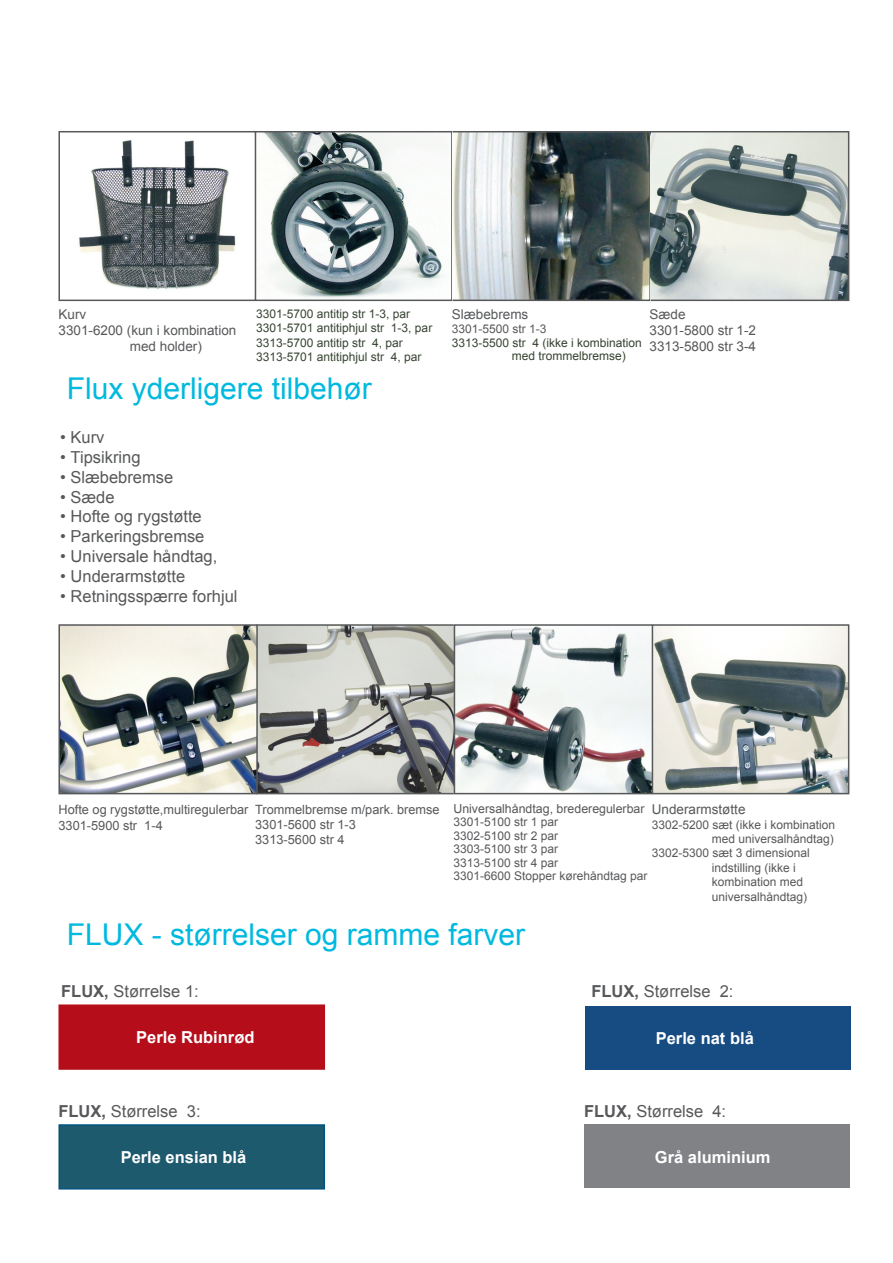
<style>
.page{position:relative;width:893px;height:1263px;background:#fff}
.page>*{position:absolute;margin:0;border:0;box-sizing:border-box;transform-origin:0 0}
.t1{font:30px "Arial";color:#00b9df}
.t2{font:16.5px "Arial";color:#57585a}
.t3{font:700 16.5px "Arial";color:#fff}
.t4{font:13.5px "Arial";color:#57585a}
.t5{font:12.75px "Arial";color:#57585a}
.t6{font:12.3px "Arial";color:#57585a}
.t7{font:12px "Arial";color:#57585a}
.t8{font:12px "Arial";color:#374432}
.s1{font-weight:700}
</style>
<div class="page">
<img style="left:79px;top:134px;width:767px;height:164px">
<div style="left:255px;top:131px;width:198px;height:170px;border:2px solid #57585a"></div>
<div style="left:452px;top:131px;width:199px;height:170px;border:2px solid #57585a"></div>
<div style="left:650px;top:131px;width:199px;height:170px;border:2px solid #57585a"></div>
<img style="left:61px;top:627px;width:785px;height:164px">
<div style="left:58px;top:624px;width:200px;height:170px;border:2px solid #57585a"></div>
<div style="left:256px;top:624px;width:198px;height:170px;border:2px solid #57585a"></div>
<div style="left:454px;top:624px;width:199px;height:170px;border:2px solid #57585a"></div>
<div style="left:652px;top:624px;width:197px;height:170px;border:2px solid #57585a"></div>
<div style="left:585px;top:1124px;width:265px;height:64px;background:#808285"></div>
<div style="left:58px;top:1004px;width:267px;height:66px;background:#b50e1a;border:2px solid #b50e1a"></div>
<div style="left:585px;top:1005px;width:265px;height:64px;background:#174c83"></div>
<div style="left:58px;top:1124px;width:267px;height:65px;background:#1d5a6e;border:2px solid #005381"></div>
<div style="left:58px;top:131px;width:198px;height:170px;border:2px solid #57585a"></div>
<p class="t4" style="left:59px;top:305px;width:29px">Kurv</p>
<p class="t4" style="left:59px;top:321px;width:179px">3301-6200 (kun i kombination</p>
<p class="t4" style="left:130px;top:338px;width:74px">med holder)</p>
<p class="t8" style="left:256px;top:306px;width:156px">3301-5700 antitip str 1-3, par</p>
<p class="t8" style="left:256px;top:320px;width:178px">3301-5701 antitiphjul str 1-3, par</p>
<p class="t8" style="left:256px;top:335px;width:148px">3313-5700 antitip str 4, par</p>
<p class="t8" style="left:256px;top:349px;width:167px">3313-5701 antitiphjul str 4, par</p>
<p class="t1" style="left:67px;top:369px;width:307px">Flux yderligere tilbehør</p>
<p class="t2" style="left:60px;top:427px;width:46px">• Kurv</p>
<p class="t2" style="left:60px;top:446px;width:82px">• Tipsikring</p>
<p class="t2" style="left:60px;top:466px;width:115px">• Slæbebremse</p>
<p class="t2" style="left:60px;top:486px;width:56px">• Sæde</p>
<p class="t2" style="left:60px;top:506px;width:143px">• Hofte og rygstøtte</p>
<p class="t2" style="left:60px;top:526px;width:146px">• Parkeringsbremse</p>
<p class="t2" style="left:60px;top:545px;width:159px">• Universale håndtag,</p>
<p class="t2" style="left:60px;top:565px;width:126px">• Underarmstøtte</p>
<p class="t2" style="left:60px;top:585px;width:179px">• Retningsspærre forhjul</p>
<p class="t4" style="left:452px;top:305px;width:78px">Slæbebrems</p>
<p class="t7" style="left:452px;top:321px;width:96px">3301-5500 str 1-3</p>
<p class="t8" style="left:452px;top:335px;width:192px">3313-5500 str 4 (ikke i kombination</p>
<p class="t8" style="left:512px;top:348px;width:116px">med trommelbremse)</p>
<p class="t4" style="left:650px;top:305px;width:38px">Sæde</p>
<p class="t4" style="left:650px;top:322px;width:108px">3301-5800 str 1-2</p>
<p class="t4" style="left:650px;top:338px;width:108px">3313-5800 str 3-4</p>
<p class="t5" style="left:255px;top:801px;width:186px">Trommelbremse m/park. bremse</p>
<p class="t5" style="left:255px;top:816px;width:102px">3301-5600 str 1-3</p>
<p class="t5" style="left:255px;top:831px;width:91px">3313-5600 str 4</p>
<p class="t5" style="left:59px;top:801px;width:191px">Hofte og rygstøtte,multiregulerbar</p>
<p class="t5" style="left:59px;top:817px;width:106px">3301-5900 str 1-4</p>
<p class="t6" style="left:453px;top:801px;width:193px">Universalhåndtag, brederegulerbar</p>
<p class="t7" style="left:453px;top:814px;width:106px">3301-5100 str 1 par</p>
<p class="t7" style="left:453px;top:828px;width:106px">3302-5100 str 2 par</p>
<p class="t7" style="left:453px;top:841px;width:106px">3303-5100 str 3 par</p>
<p class="t7" style="left:453px;top:855px;width:106px">3313-5100 str 4 par</p>
<p class="t7" style="left:453px;top:868px;width:196px">3301-6600 Stopper kørehåndtag par</p>
<p class="t4" style="left:652px;top:801px;width:95px">Underarmstøtte</p>
<p class="t7" style="left:652px;top:816px;width:185px">3302-5200 sæt (ikke i kombination</p>
<p class="t7" style="left:712px;top:831px;width:124px">med universalhåndtag)</p>
<p class="t7" style="left:652px;top:845px;width:160px">3302-5300 sæt 3 dimensional</p>
<p class="t7" style="left:712px;top:860px;width:86px">indstilling (ikke i</p>
<p class="t7" style="left:712px;top:874px;width:93px">kombination med</p>
<p class="t7" style="left:712px;top:888px;width:97px">universalhåndtag)</p>
<p class="t1" style="left:67px;top:915px;width:460px">FLUX - størrelser og ramme farver</p>
<p class="t2" style="left:61px;top:980px;width:139px"><span class="s1">FLUX,</span> Størrelse 1:</p>
<p class="t2" style="left:591px;top:980px;width:144px"><span class="s1">FLUX,</span> Størrelse 2:</p>
<p class="t3" style="left:136px;top:1026px;width:120px">Perle Rubinrød</p>
<p class="t3" style="left:656px;top:1027px;width:100px">Perle nat blå</p>
<p class="t2" style="left:58px;top:1100px;width:144px"><span class="s1">FLUX,</span> Størrelse 3:</p>
<p class="t2" style="left:584px;top:1100px;width:144px"><span class="s1">FLUX,</span> Størrelse 4:</p>
<p class="t3" style="left:121px;top:1146px;width:127px">Perle ensian blå</p>
<p class="t3" style="left:655px;top:1146px;width:117px">Grå aluminium</p>
</div>
